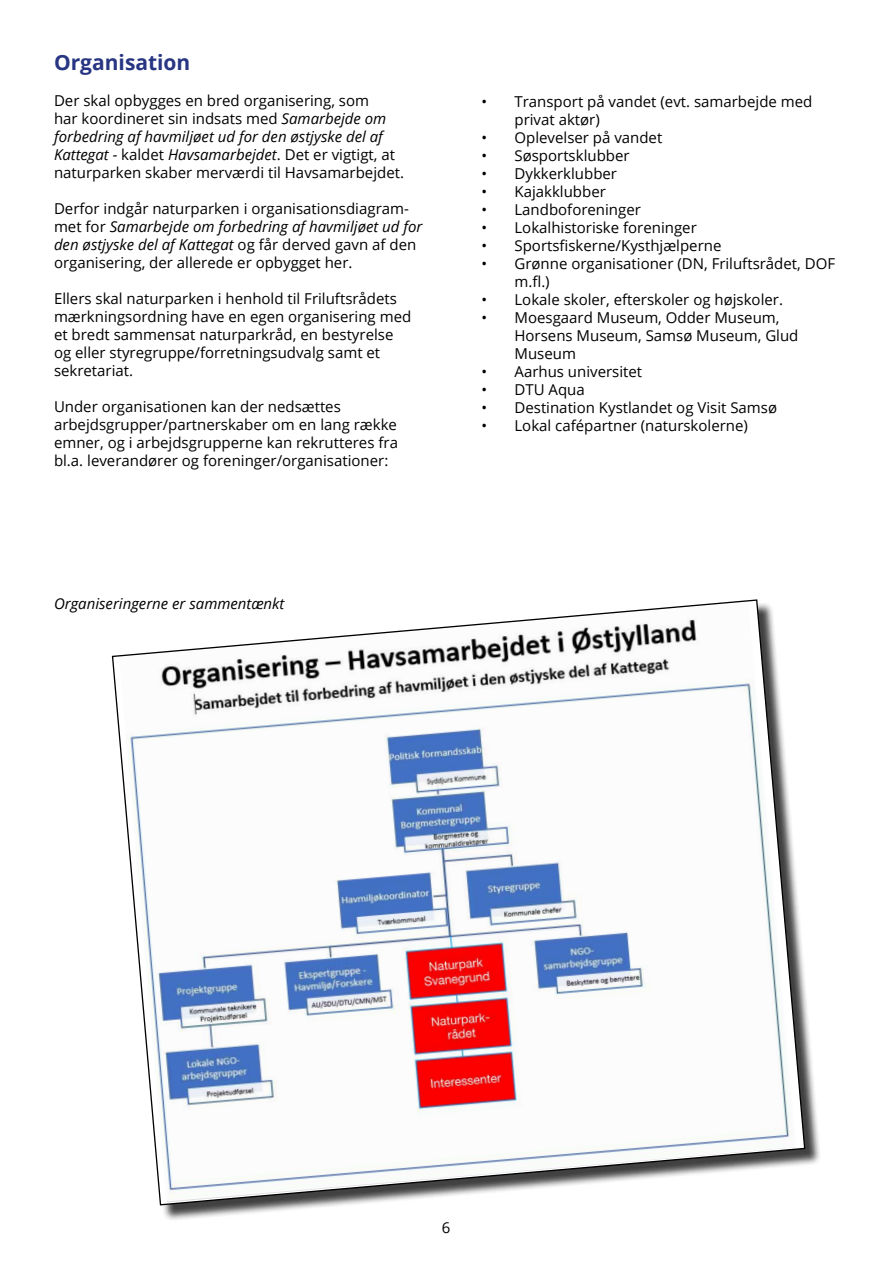
<style>
.page{position:relative;width:893px;height:1263px;background:#fff}
.page>*{position:absolute;margin:0;border:0;box-sizing:border-box;transform-origin:0 0}
.t1{font:700 21px "Open Sans";color:#283583}
.t2{font:15px/18px "Open Sans";color:#000}
.t3{font:italic 15px "Open Sans";color:#000}
.s1{font-style:italic}
</style>
<div class="page">
<div style="left:114px;top:602px;width:707px;height:619px;background:#000;opacity:.75"></div>
<svg style="left:111px;top:599px;width:695px;height:607px"></svg>
<h1 class="t1" style="left:54px;top:48px;width:138px">Organisation</h1>
<p class="t2" style="left:54px;top:91px;width:352px">Der skal opbygges en bred organisering, som<br>har koordineret sin indsats med <span class="s1">Samarbejde om forbedring af havmiljøet ud for den østjyske del af Kattegat -</span> kaldet <span class="s1">Havsamarbejdet</span>. Det er vigtigt, at naturparken skaber merværdi til Havsamarbejdet.</p>
<p class="t2" style="left:54px;top:199px;width:370px">Derfor indgår naturparken i organisationsdiagram&shy;met for <span class="s1">Samarbejde om forbedring af havmiljøet ud for den østjyske del af Kattegat</span> og får derved gavn af den organisering, der allerede er opbygget her.</p>
<p class="t2" style="left:54px;top:289px;width:359px">Ellers skal naturparken i henhold til Friluftsrådets mærkningsordning have en egen organisering med et bredt sammensat naturparkråd, en bestyrelse og eller styregruppe/forretningsudvalg samt et sekretariat.</p>
<p class="t2" style="left:54px;top:397px;width:345px">Under organisationen kan der nedsættes arbejdsgrupper/partnerskaber om en lang række emner, og i arbejdsgrupperne kan rekrutteres fra bl.a. leverandører og foreninger/organisationer:</p>
<p class="t3" style="left:54px;top:593px;width:232px">Organiseringerne er sammentænkt</p>
<p class="t2" style="left:514px;top:92px;width:299px;text-indent:-33px">• Transport på vandet (evt. samarbejde med privat aktør)</p>
<p class="t2" style="left:481px;top:128px;width:182px">• Oplevelser på vandet</p>
<p class="t2" style="left:481px;top:146px;width:150px">• Søsportsklubber</p>
<p class="t2" style="left:481px;top:164px;width:137px">• Dykkerklubber</p>
<p class="t2" style="left:481px;top:182px;width:126px">• Kajakklubber</p>
<p class="t2" style="left:481px;top:200px;width:161px">• Landboforeninger</p>
<p class="t2" style="left:481px;top:218px;width:217px">• Lokalhistoriske foreninger</p>
<p class="t2" style="left:481px;top:236px;width:241px">• Sportsfiskerne/Kysthjælperne</p>
<p class="t2" style="left:514px;top:254px;width:322px;text-indent:-33px">• Grønne organisationer (DN, Friluftsrådet, DOF m.fl.)</p>
<p class="t2" style="left:481px;top:290px;width:303px">• Lokale skoler, efterskoler og højskoler.</p>
<p class="t2" style="left:514px;top:308px;width:285px;text-indent:-33px">• Moesgaard Museum, Odder Museum,<br>Horsens Museum, Samsø Museum, Glud<br>Museum</p>
<p class="t2" style="left:481px;top:362px;width:162px">• Aarhus universitet</p>
<p class="t2" style="left:481px;top:380px;width:105px">• DTU Aqua</p>
<p class="t2" style="left:481px;top:398px;width:297px">• Destination Kystlandet og Visit Samsø</p>
<p class="t2" style="left:481px;top:416px;width:268px">• Lokal cafépartner (naturskolerne)</p>
<p class="t2" style="left:442px;top:1218px;width:10px">6</p>
</div>
